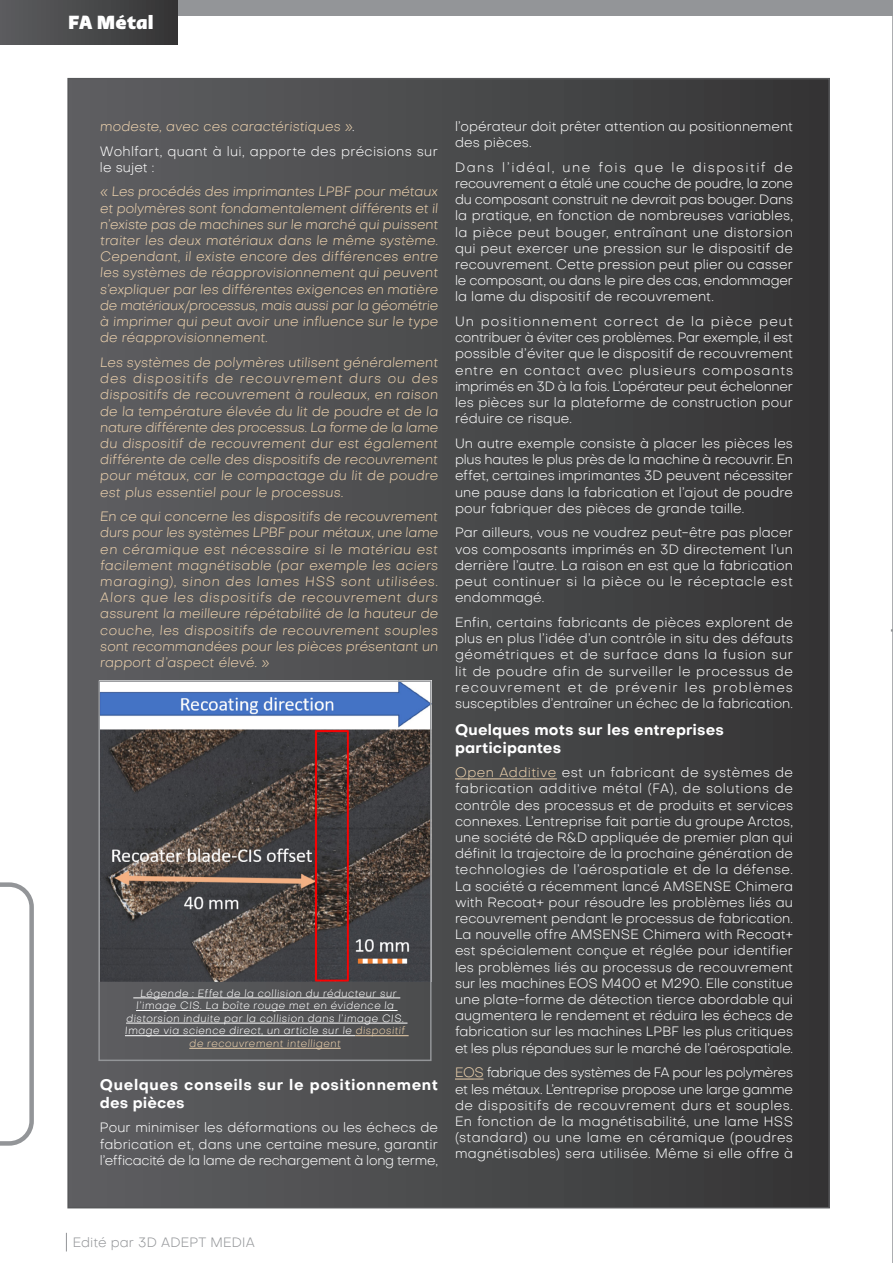
<style>
.page{position:relative;width:893px;height:1263px;background:#fff}
.page>*{position:absolute;margin:0;border:0;box-sizing:border-box;transform-origin:0 0}
.t1{font:800 19.5px "Qatar 2022 Arabic";letter-spacing:.005em;color:#fff}
.style_ymar_de_paragr{font:700 15px/18px "Objective";letter-spacing:.04em;color:#fff}
.style_ymar_de_paragr-2{font:700 15px/18px "Objective";letter-spacing:.01em;color:#fff}
.style_ymar_de_paragr-3{font:300 13.5px/16.2px "Objective";letter-spacing:.005em;color:#fff;text-align:justify}
.style_ymar_de_paragr-4{font:italic 300 13.5px/16.2px "Objective";letter-spacing:.01em;color:#ecd1ad;text-align:justify}
.style_ymar_de_paragr-5{font:300 13.5px/16.2px "Objective";letter-spacing:.025em;color:#fff}
.t2{font:300 13.5px "Objective";letter-spacing:.005em;color:#949699}
.style_ymar_de_paragr-6{font:italic 300 10.5px "Objective";letter-spacing:.04em;color:#fff}
.style_ymar_de_paragr-7{font:italic 300 10.5px "Objective";letter-spacing:.035em;color:#ecd1ad}
.s1{font-style:normal;color:#fff}
.s2{color:#ecd1ad}
</style>
<div class="page">
<div style="left:68px;top:79px;width:761px;height:1129px;background:linear-gradient(to right,#5f6062,#343435)"></div>
<div style="left:166px;top:0;width:727px;height:15px;background:#939598"></div>
<div style="left:0;top:0;width:177px;height:44px;background:linear-gradient(to right,#5c5d5f,#343435)"></div>
<hr style="left:455px;top:778px;width:102px;height:1px;background:#ecd1ad">
<svg style="left:455px;top:1079px;width:28px;height:1px"></svg>
<img style="left:101px;top:683px;width:328px;height:299px">
<hr style="left:133px;top:997px;width:267px;height:1px;background:#fff">
<hr style="left:136px;top:1010px;width:262px;height:1px;background:#fff">
<hr style="left:126px;top:1023px;width:281px;height:1px;background:#fff">
<hr style="left:125px;top:1035px;width:230px;height:1px;background:#fff">
<hr style="left:355px;top:1035px;width:54px;height:1px;background:#ecd1ad">
<hr style="left:189px;top:1048px;width:152px;height:1px;background:#ecd1ad">
<div style="left:98px;top:680px;width:334px;height:381px;border:2px solid #939598"></div>
<svg style="left:0;top:882px;width:34px;height:264px"></svg>
<hr style="left:892px;top:0;width:1px;height:1263px;background:#939598">
<svg style="left:66px;top:1233px;width:1px;height:18px"></svg>
<p class="t1" style="left:68px;top:11px;width:87px">FA Métal</p>
<p class="style_ymar_de_paragr-4" style="left:100px;top:118px;width:256px">modeste, avec ces caractéristiques »<span class="s1">.</span></p>
<p class="style_ymar_de_paragr-5" style="left:100px;top:143px;width:340px">Wohlfart, quant à lui, apporte des précisions sur le sujet :</p>
<p class="style_ymar_de_paragr-4" style="left:100px;top:183px;width:340px">« Les procédés des imprimantes LPBF pour métaux et polymères sont fondamentalement différents et il n’existe pas de machines sur le marché qui puissent traiter les deux matériaux dans le même système.<br>Cependant, il existe encore des différences entre les systèmes de réapprovisionnement qui peuvent s’expliquer par les différentes exigences en matière de matériaux/processus, mais aussi par la géométrie à imprimer qui peut avoir une influence sur le type de réapprovisionnement.</p>
<p class="style_ymar_de_paragr-4" style="left:100px;top:354px;width:340px">Les systèmes de polymères utilisent généralement des dispositifs de recouvrement durs ou des dispositifs de recouvrement à rouleaux, en raison de la température élevée du lit de poudre et de la nature différente des processus. La forme de la lame du dispositif de recouvrement dur est également différente de celle des dispositifs de recouvrement pour métaux, car le compactage du lit de poudre est plus essentiel pour le processus.</p>
<p class="style_ymar_de_paragr-4" style="left:100px;top:508px;width:340px">En ce qui concerne les dispositifs de recouvrement durs pour les systèmes LPBF pour métaux, une lame en céramique est nécessaire si le matériau est facilement magnétisable (par exemple les aciers maraging), sinon des lames HSS sont utilisées.<br>Alors que les dispositifs de recouvrement durs assurent la meilleure répétabilité de la hauteur de couche, les dispositifs de recouvrement souples sont recommandées pour les pièces présentant un rapport d’aspect élevé. »</p>
<p class="style_ymar_de_paragr-6" style="left:140px;top:986px;width:258px">Légende : Effet de la collision du réducteur sur</p>
<p class="style_ymar_de_paragr-6" style="left:136px;top:999px;width:259px">l’image CIS. La boîte rouge met en évidence la</p>
<p class="style_ymar_de_paragr-6" style="left:126px;top:1011px;width:279px">distorsion induite par la collision dans l’image CIS.</p>
<p class="style_ymar_de_paragr-6" style="left:125px;top:1024px;width:282px">Image via science direct, un article sur le <span class="s2">dispositif</span></p>
<p class="style_ymar_de_paragr-7" style="left:189px;top:1036px;width:153px">de recouvrement intelligent</p>
<p class="style_ymar_de_paragr" style="left:100px;top:1075px;width:340px">Quelques conseils sur le positionnement des pièces</p>
<p class="style_ymar_de_paragr-3" style="left:100px;top:1119px;width:340px">Pour minimiser les déformations ou les échecs de fabrication et, dans une certaine mesure, garantir l’efficacité de la lame de rechargement à long terme,</p>
<p class="style_ymar_de_paragr-3" style="left:455px;top:118px;width:340px">l’opérateur doit prêter attention au positionnement des pièces.</p>
<p class="style_ymar_de_paragr-3" style="left:455px;top:159px;width:340px">Dans l’idéal, une fois que le dispositif de recouvrement a étalé une couche de poudre, la zone du composant construit ne devrait pas bouger. Dans la pratique, en fonction de nombreuses variables, la pièce peut bouger, entraînant une distorsion qui peut exercer une pression sur le dispositif de recouvrement. Cette pression peut plier ou casser le composant, ou dans le pire des cas, endommager la lame du dispositif de recouvrement.</p>
<p class="style_ymar_de_paragr-3" style="left:455px;top:313px;width:340px">Un positionnement correct de la pièce peut contribuer à éviter ces problèmes. Par exemple, il est possible d’éviter que le dispositif de recouvrement entre en contact avec plusieurs composants imprimés en 3D à la fois. L’opérateur peut échelonner les pièces sur la plateforme de construction pour réduire ce risque.</p>
<p class="style_ymar_de_paragr-3" style="left:455px;top:435px;width:340px">Un autre exemple consiste à placer les pièces les plus hautes le plus près de la machine à recouvrir. En effet, certaines imprimantes 3D peuvent nécessiter une pause dans la fabrication et l’ajout de poudre pour fabriquer des pièces de grande taille.</p>
<p class="style_ymar_de_paragr-3" style="left:455px;top:525px;width:340px">Par ailleurs, vous ne voudrez peut-être pas placer vos composants imprimés en 3D directement l’un derrière l’autre. La raison en est que la fabrication peut continuer si la pièce ou le réceptacle est endommagé.</p>
<p class="style_ymar_de_paragr-3" style="left:455px;top:614px;width:340px">Enfin, certains fabricants de pièces explorent de plus en plus l’idée d’un contrôle in situ des défauts géométriques et de surface dans la fusion sur lit de poudre afin de surveiller le processus de recouvrement et de prévenir les problèmes susceptibles d’entraîner un échec de la fabrication.</p>
<p class="style_ymar_de_paragr-2" style="left:455px;top:720px;width:270px">Quelques mots sur les entreprises participantes</p>
<p class="style_ymar_de_paragr-3" style="left:455px;top:764px;width:340px"><span class="s2">Open Additive</span> est un fabricant de systèmes de fabrication additive métal (FA), de solutions de contrôle des processus et de produits et services connexes. L’entreprise fait partie du groupe Arctos, une société de R&amp;D appliquée de premier plan qui définit la trajectoire de la prochaine génération de technologies de l’aérospatiale et de la défense.<br>La société a récemment lancé AMSENSE Chimera with Recoat+ pour résoudre les problèmes liés au recouvrement pendant le processus de fabrication.<br>La nouvelle offre AMSENSE Chimera with Recoat+ est spécialement conçue et réglée pour identifier les problèmes liés au processus de recouvrement sur les machines EOS M400 et M290. Elle constitue une plate-forme de détection tierce abordable qui augmentera le rendement et réduira les échecs de fabrication sur les machines LPBF les plus critiques et les plus répandues sur le marché de l’aérospatiale.</p>
<p class="style_ymar_de_paragr-3" style="left:455px;top:1064px;width:340px"><span class="s2">EOS</span> fabrique des systèmes de FA pour les polymères et les métaux. L’entreprise propose une large gamme de dispositifs de recouvrement durs et souples.<br>En fonction de la magnétisabilité, une lame HSS (standard) ou une lame en céramique (poudres magnétisables) sera utilisée. Même si elle offre à</p>
<p class="t2" style="left:73px;top:1234px;width:184px">Edité par 3D ADEPT MEDIA</p>
</div>
